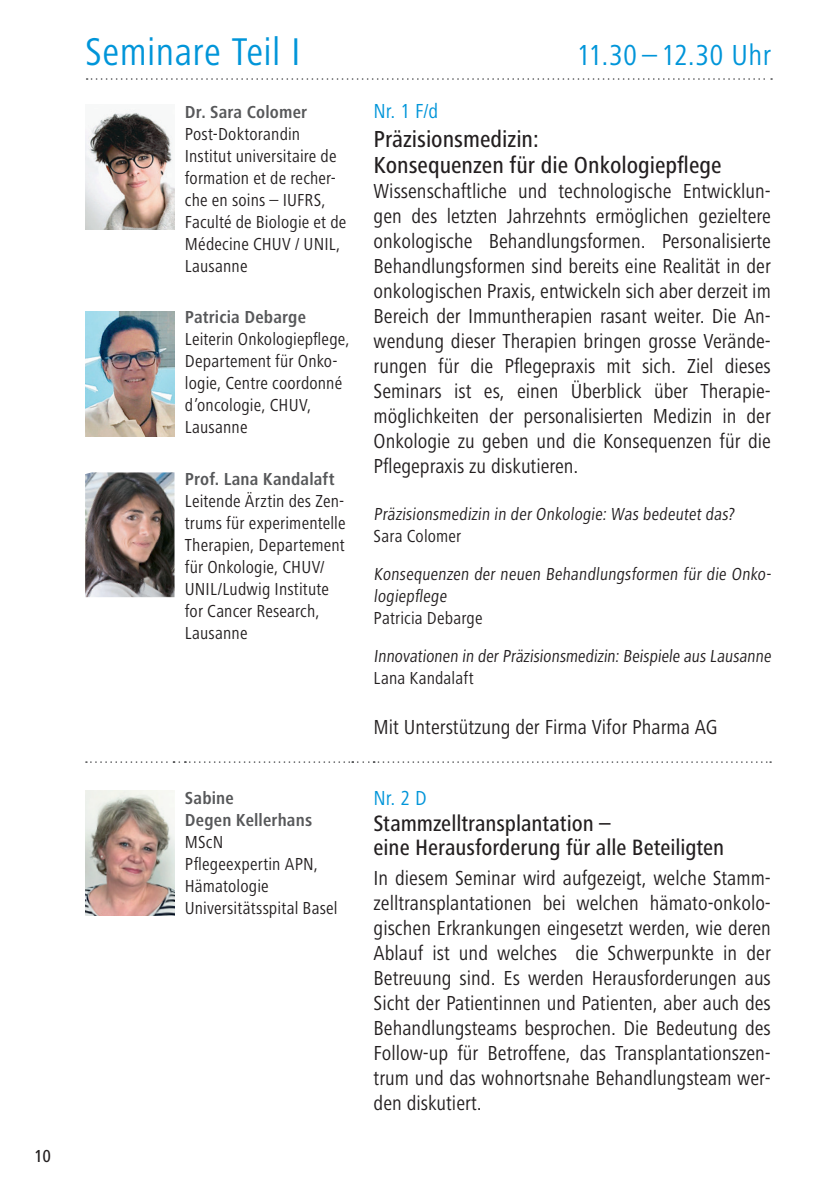
<style>
.page{position:relative;width:840px;height:1191px;background:#fff}
.page>*{position:absolute;margin:0;border:0;box-sizing:border-box;transform-origin:0 0}
.t1{font:condensed 40px "Frutiger Next LT";letter-spacing:.01em;color:#0095d9}
.t2{font:condensed 30px "Frutiger Next LT";letter-spacing:.005em;color:#0095d9}
.t3{font:500 condensed 24px/26px "Frutiger Next LT";color:#231f20}
.t4{font:500 condensed 23px/24px "Frutiger Next LT";color:#231f20}
.t5{font:condensed 21px/25px "Frutiger Next LT";color:#231f20;text-align:justify}
.t6{font:condensed 21px "Frutiger Next LT";color:#0095d9}
.t7{font:condensed 18px/22px "Frutiger Next LT";letter-spacing:.01em;color:#231f20}
.t8{font:700 condensed 18px/22px "Frutiger Next LT";letter-spacing:.01em;color:#57585a}
.t9{font:500 condensed 18px "Frutiger Next LT";color:#231f20}
</style>
<div class="page">
<svg style="left:86px;top:761px;width:684px;height:2px"></svg>
<img style="left:85px;top:109px;width:89px;height:120px">
<img style="left:85px;top:311px;width:89px;height:125px">
<img style="left:85px;top:472px;width:89px;height:125px">
<img style="left:85px;top:790px;width:89px;height:125px">
<svg style="left:87px;top:78px;width:684px;height:2px"></svg>
<p class="t9" style="left:34px;top:1146px;width:19px">10</p>
<h1 class="t1" style="left:85px;top:30px;width:217px">Seminare Teil I</h1>
<h2 class="t2" style="left:576px;top:38px;width:196px">11.30 – 12.30 Uhr</h2>
<p class="t8" style="left:185px;top:101px;width:124px">Dr. Sara Colomer</p>
<p class="t7" style="left:185px;top:123px;width:163px">Post-Doktorandin<br>Institut universitaire de formation et de recher&shy;che en soins – IUFRS,<br>Faculté de Biologie et de<br>Médecine CHUV / UNIL,<br>Lausanne</p>
<p class="t8" style="left:185px;top:306px;width:122px">Patricia Debarge</p>
<p class="t7" style="left:185px;top:328px;width:166px">Leiterin Onkologiepflege,<br>Departement für Onko&shy;logie, Centre coordonné d’oncologie, CHUV,<br>Lausanne</p>
<p class="t8" style="left:185px;top:468px;width:151px">Prof. Lana Kandalaft</p>
<p class="t7" style="left:185px;top:490px;width:162px">Leitende Ärztin des Zen&shy;trums für experimentelle<br>Therapien, Departement für Onkologie, CHUV/<br>UNIL/Ludwig Institute for Cancer Research,<br>Lausanne</p>
<p class="t8" style="left:185px;top:787px;width:129px">Sabine<br>Degen Kellerhans</p>
<p class="t7" style="left:185px;top:831px;width:154px">MScN<br>Pflegeexpertin APN,<br>Hämatologie<br>Universitätsspital Basel</p>
<p class="t6" style="left:373px;top:100px;width:66px">Nr. 1 F/d</p>
<p class="t3" style="left:373px;top:126px;width:349px">Präzisionsmedizin:<br>Konsequenzen für die Onkologiepflege</p>
<p class="t5" style="left:373px;top:178px;width:398px">Wissenschaftliche und technologische Entwicklun&shy;gen des letzten Jahrzehnts ermöglichen gezieltere onkologische Behandlungsformen. Personalisierte Behandlungsformen sind bereits eine Realität in der onkologischen Praxis, entwickeln sich aber derzeit im Bereich der Immuntherapien rasant weiter. Die An&shy;wendung dieser Therapien bringen grosse Verände&shy;rungen für die Pflegepraxis mit sich. Ziel dieses Seminars ist es, einen Überblick über Therapie&shy;möglichkeiten der personalisierten Medizin in der Onkologie zu geben und die Konsequenzen für die Pflegepraxis zu diskutieren.</p>
<p class="t7" style="left:373px;top:503px;width:364px">Präzisionsmedizin in der Onkologie: Was bedeutet das?<br>Sara Colomer</p>
<p class="t7" style="left:373px;top:563px;width:401px">Konsequenzen der neuen Behandlungsformen für die Onko&shy;logiepflege<br>Patricia Debarge</p>
<p class="t7" style="left:373px;top:645px;width:401px">Innovationen in der Präzisionsmedizin: Beispiele aus Lausanne<br>Lana Kandalaft</p>
<p class="t5" style="left:373px;top:714px;width:345px">Mit Unterstützung der Firma Vifor Pharma AG</p>
<p class="t6" style="left:373px;top:786px;width:55px">Nr. 2 D</p>
<p class="t4" style="left:373px;top:811px;width:352px">Stammzelltransplantation –<br>eine Herausforderung für alle Beteiligten</p>
<p class="t5" style="left:373px;top:866px;width:398px">In diesem Seminar wird aufgezeigt, welche Stamm&shy;zelltransplantationen bei welchen hämato-onkolo&shy;gischen Erkrankungen eingesetzt werden, wie deren Ablauf ist und welches die Schwerpunkte in der Betreuung sind. Es werden Herausforderungen aus Sicht der Patientinnen und Patienten, aber auch des Behandlungsteams besprochen. Die Bedeutung des Follow-up für Betroffene, das Transplantationszen&shy;trum und das wohnortsnahe Behandlungsteam wer&shy;den diskutiert.</p>
</div>
